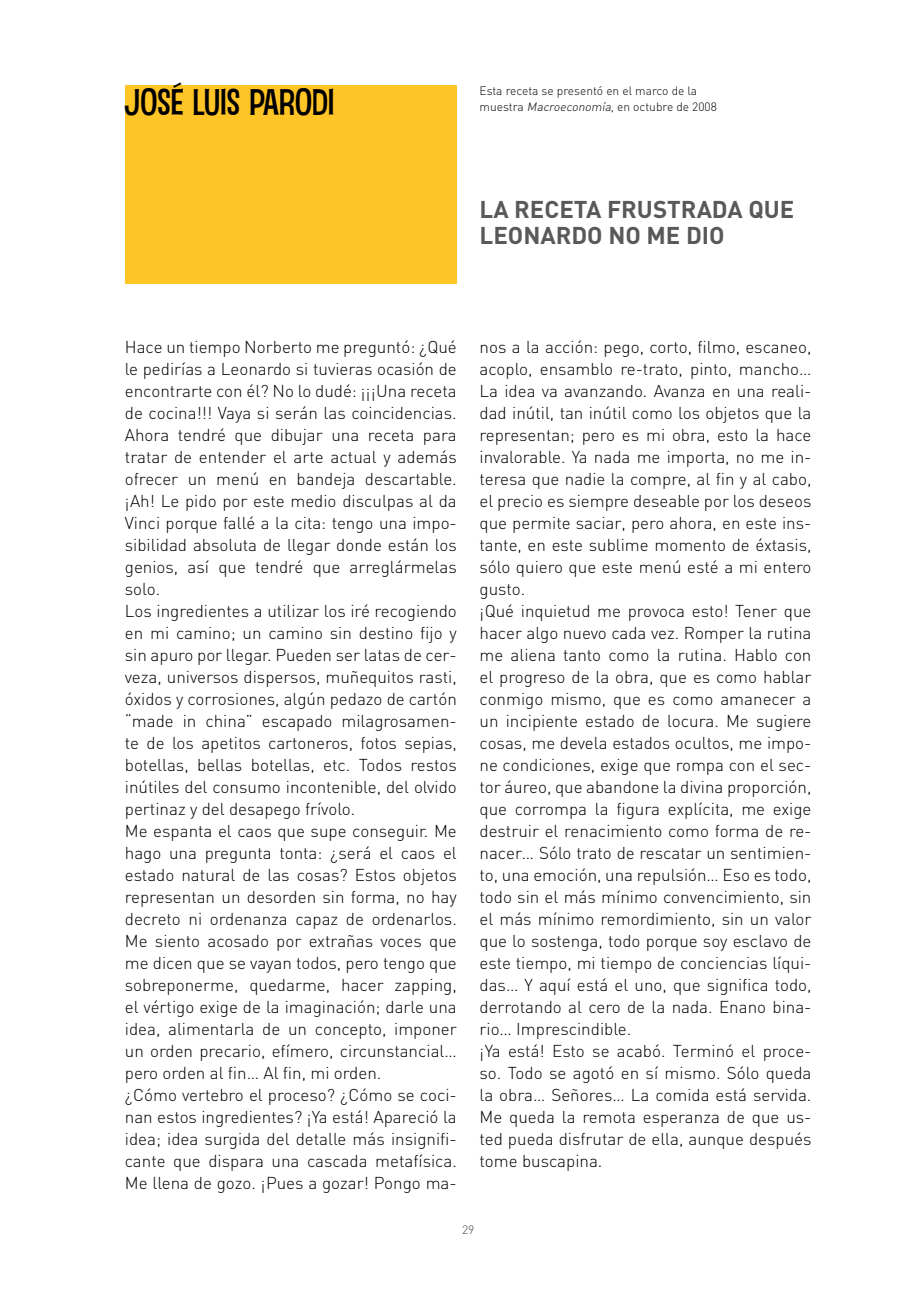
<style>
.page{position:relative;width:908px;height:1304px;background:#fff}
.page>*{position:absolute;margin:0;border:0;box-sizing:border-box;transform-origin:0 0}
.t1{font:36px "Sinzano";color:#000}
.t2{font:700 24px/26px "DIN";color:#58595b}
.t3{font:300 17px/22px "DIN";color:#000}
.t4{font:300 12px/16px "DIN";color:#000}
.t5{font:300 12px "DIN";color:#414142}
.s1{font-style:italic}
</style>
<div class="page">
<div style="left:125px;top:85px;width:331px;height:198px;background:#ffc425"></div>
<h1 class="t1" style="left:125px;top:81px;width:199px">JOSÉ LUIS PARODI</h1>
<p class="t4" style="left:479px;top:82px;width:239px">Esta receta se presentó en el marco de la muestra <span class="s1">Macroeconomía</span>, en octubre de 2008</p>
<h2 class="t2" style="left:479px;top:196px;width:66px">LA RECETA</h2>
<h2 class="t2" style="left:606px;top:196px;width:62px">FRUSTRA</h2>
<h2 class="t2" style="left:479px;top:196px;width:313px;text-indent:232px">DA QUE<br>LEONARDO NO ME DIO</h2>
<p class="t3" style="left:125px;top:336px;width:333px">Hace un tiempo Norberto me preguntó: ¿Qué le pedirías a Leonardo si tuvieras ocasión de encontrarte con él? No lo dudé: ¡¡¡Una receta de cocina!!! Vaya si serán las coincidencias.<br>Ahora tendré que dibujar una receta para tratar de entender el arte actual y además ofrecer un menú en bandeja descartable. ¡Ah! Le pido por este medio disculpas al da Vinci porque fallé a la cita: tengo una impo&shy;sibilidad absoluta de llegar donde están los genios, así que tendré que arreglármelas solo.<br>Los ingredientes a utilizar los iré recogiendo en mi camino; un camino sin destino fijo y sin apuro por llegar. Pueden ser latas de cer&shy;veza, universos dispersos, muñequitos rasti, óxidos y corrosiones, algún pedazo de cartón “made in china” escapado milagrosamen&shy;te de los apetitos cartoneros, fotos sepias, botellas, bellas botellas, etc. Todos restos inútiles del consumo incontenible, del olvido pertinaz y del desapego frívolo.<br>Me espanta el caos que supe conseguir. Me hago una pregunta tonta: ¿será el caos el estado natural de las cosas? Estos objetos representan un desorden sin forma, no hay decreto ni ordenanza capaz de ordenarlos.<br>Me siento acosado por extrañas voces que me dicen que se vayan todos, pero tengo que sobreponerme, quedarme, hacer zapping, el vértigo exige de la imaginación; darle una idea, alimentarla de un concepto, imponer un orden precario, efímero, circunstancial… pero orden al fin… Al fin, mi orden.<br>¿Cómo vertebro el proceso? ¿Cómo se coci&shy;nan estos ingredientes? ¡Ya está! Apareció la idea; idea surgida del detalle más insignifi&shy;cante que dispara una cascada metafísica.<br>Me llena de gozo. ¡Pues a gozar! Pongo ma-</p>
<p class="t3" style="left:479px;top:336px;width:333px">nos a la acción: pego, corto, filmo, escaneo, acoplo, ensamblo re-trato, pinto, mancho… La idea va avanzando. Avanza en una reali&shy;dad inútil, tan inútil como los objetos que la representan; pero es mi obra, esto la hace invalorable. Ya nada me importa, no me in&shy;teresa que nadie la compre, al fin y al cabo, el precio es siempre deseable por los deseos que permite saciar, pero ahora, en este ins&shy;tante, en este sublime momento de éxtasis, sólo quiero que este menú esté a mi entero gusto.<br>¡Qué inquietud me provoca esto! Tener que hacer algo nuevo cada vez. Romper la rutina me aliena tanto como la rutina. Hablo con el progreso de la obra, que es como hablar conmigo mismo, que es como amanecer a un incipiente estado de locura. Me sugiere cosas, me devela estados ocultos, me impo&shy;ne condiciones, exige que rompa con el sec&shy;tor áureo, que abandone la divina proporción, que corrompa la figura explícita, me exige destruir el renacimiento como forma de re&shy;nacer… Sólo trato de rescatar un sentimien&shy;to, una emoción, una repulsión… Eso es todo, todo sin el más mínimo convencimiento, sin el más mínimo remordimiento, sin un valor que lo sostenga, todo porque soy esclavo de este tiempo, mi tiempo de conciencias líqui&shy;das… Y aquí está el uno, que significa todo, derrotando al cero de la nada. Enano bina&shy;rio… Imprescindible.<br>¡Ya está! Esto se acabó. Terminó el proce&shy;so. Todo se agotó en sí mismo. Sólo queda la obra… Señores… La comida está servida.<br>Me queda la remota esperanza de que us&shy;ted pueda disfrutar de ella, aunque después tome buscapina.</p>
<p class="t5" style="left:462px;top:1223px;width:14px">29</p>
</div>
